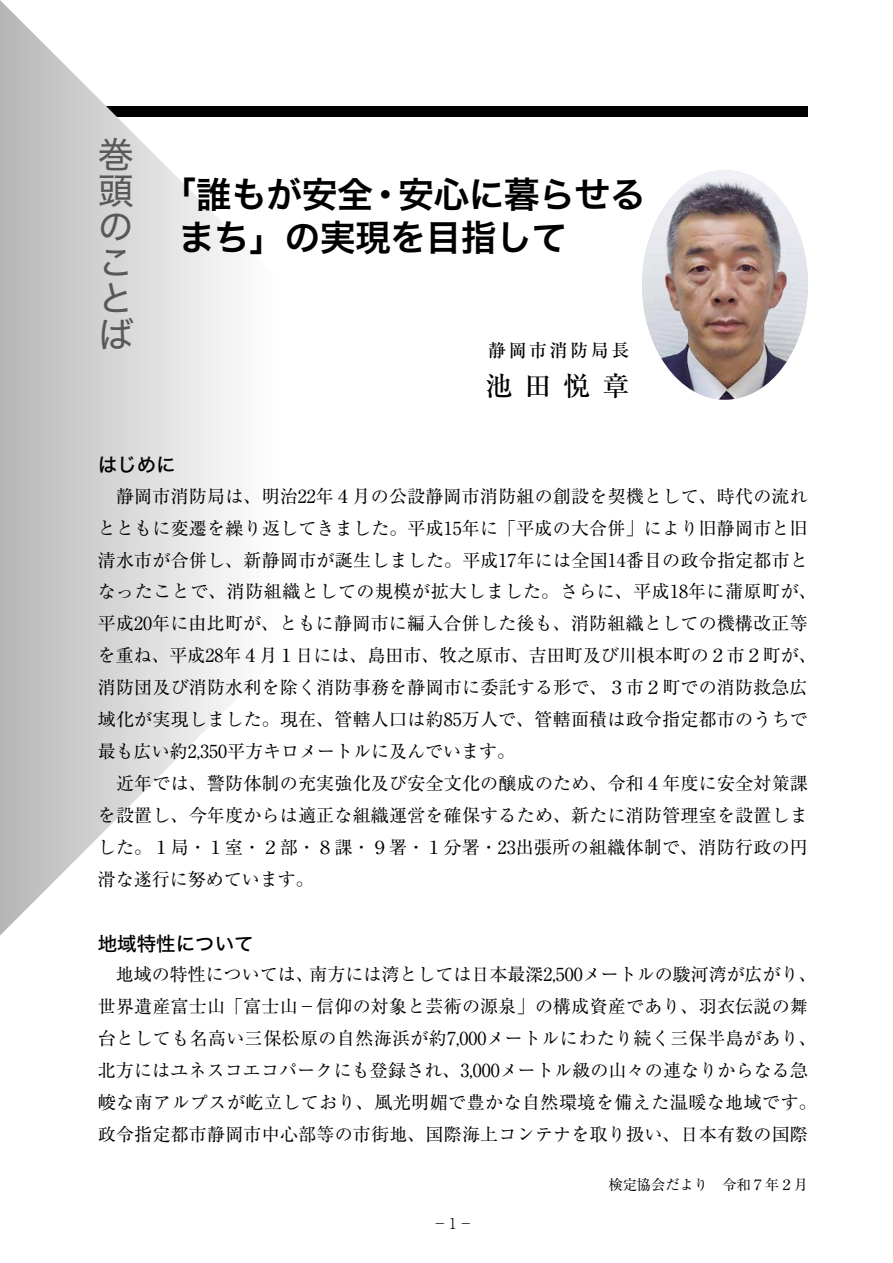
<style>
.page{position:relative;width:893px;height:1263px;background:#fff}
.page>*{position:absolute;margin:0;border:0;box-sizing:border-box;transform-origin:0 0}
.t1{font:36px/42.5px "Hira Kaku Std W6";letter-spacing:-.02em;color:#000}
.t2{font:36px/36px "Hira Kaku Std W4";color:#595757}
.t3{font:500 27px "Ryumin Pr 6";color:#000}
.t4{font:19.5px "Hira Kaku Std W5";color:#000}
.t5{font:18px/32px "Ryumin Pr 6";letter-spacing:.015em;color:#000}
.t6{font:500 18px "Ryumin Pr 6";letter-spacing:.14em;color:#000}
.t7{font:300 14.85px "Ryumin Pr 6";color:#000}
.t8{font:14.25px "Ryumin Pr 6";color:#000}
</style>
<div class="page">
<div style="left:98px;top:106px;width:710px;height:11px;background:#000"></div>
<svg style="left:0;top:0;width:235px;height:935px"></svg>
<img style="left:642px;top:170px;width:166px;height:230px">
<h1 class="t2" style="left:98px;top:136px;width:37px">巻頭のことば</h1>
<h1 class="t1" style="left:179px;top:174px;width:469px;text-indent:-18px">「誰もが安全・安心に暮らせるまち」の実現を目指して</h1>
<p class="t6" style="left:488px;top:336px;width:143px">静岡市消防局長</p>
<h2 class="t3" style="left:485px;top:365px;width:145px">池 田 悦 章</h2>
<p class="t4" style="left:98px;top:450px;width:79px">はじめに</p>
<p class="t5" style="left:98px;top:479px;width:721px">　静岡市消防局は、明治22年４月の公設静岡市消防組の創設を契機として、時代の流れとともに変遷を繰り返してきました。平成15年に「平成の大合併」により旧静岡市と旧清水市が合併し、新静岡市が誕生しました。平成17年には全国14番目の政令指定都市となったことで、消防組織としての規模が拡大しました。さらに、平成18年に蒲原町が、平成20年に由比町が、ともに静岡市に編入合併した後も、消防組織としての機構改正等を重ね、平成28年４月１日には、島田市、牧之原市、吉田町及び川根本町の２市２町が、消防団及び消防水利を除く消防事務を静岡市に委託する形で、３市２町での消防救急広域化が実現しました。現在、管轄人口は約85万人で、管轄面積は政令指定都市のうちで最も広い約2,350平方キロメートルに及んでいます。<br>　近年では、警防体制の充実強化及び安全文化の醸成のため、令和４年度に安全対策課を設置し、今年度からは適正な組織運営を確保するため、新たに消防管理室を設置しました。１局・１室・２部・８課・９署・１分署・23出張所の組織体制で、消防行政の円滑な遂行に努めています。</p>
<p class="t4" style="left:98px;top:928px;width:157px">地域特性について</p>
<p class="t5" style="left:98px;top:957px;width:721px">　地域の特性については、南方には湾としては日本最深2,500メートルの駿河湾が広がり、世界遺産富士山「富士山－信仰の対象と芸術の源泉」の構成資産であり、羽衣伝説の舞台としても名高い三保松原の自然海浜が約7,000メートルにわたり続く三保半島があり、北方にはユネスコエコパークにも登録され、3,000メートル級の山々の連なりからなる急峻な南アルプスが屹立しており、風光明媚で豊かな自然環境を備えた温暖な地域です。政令指定都市静岡市中心部等の市街地、国際海上コンテナを取り扱い、日本有数の国際</p>
<p class="t7" style="left:432px;top:1212px;width:42px">−1−</p>
<p class="t8" style="left:608px;top:1174px;width:201px">検定協会だより　令和７年２月</p>
</div>
